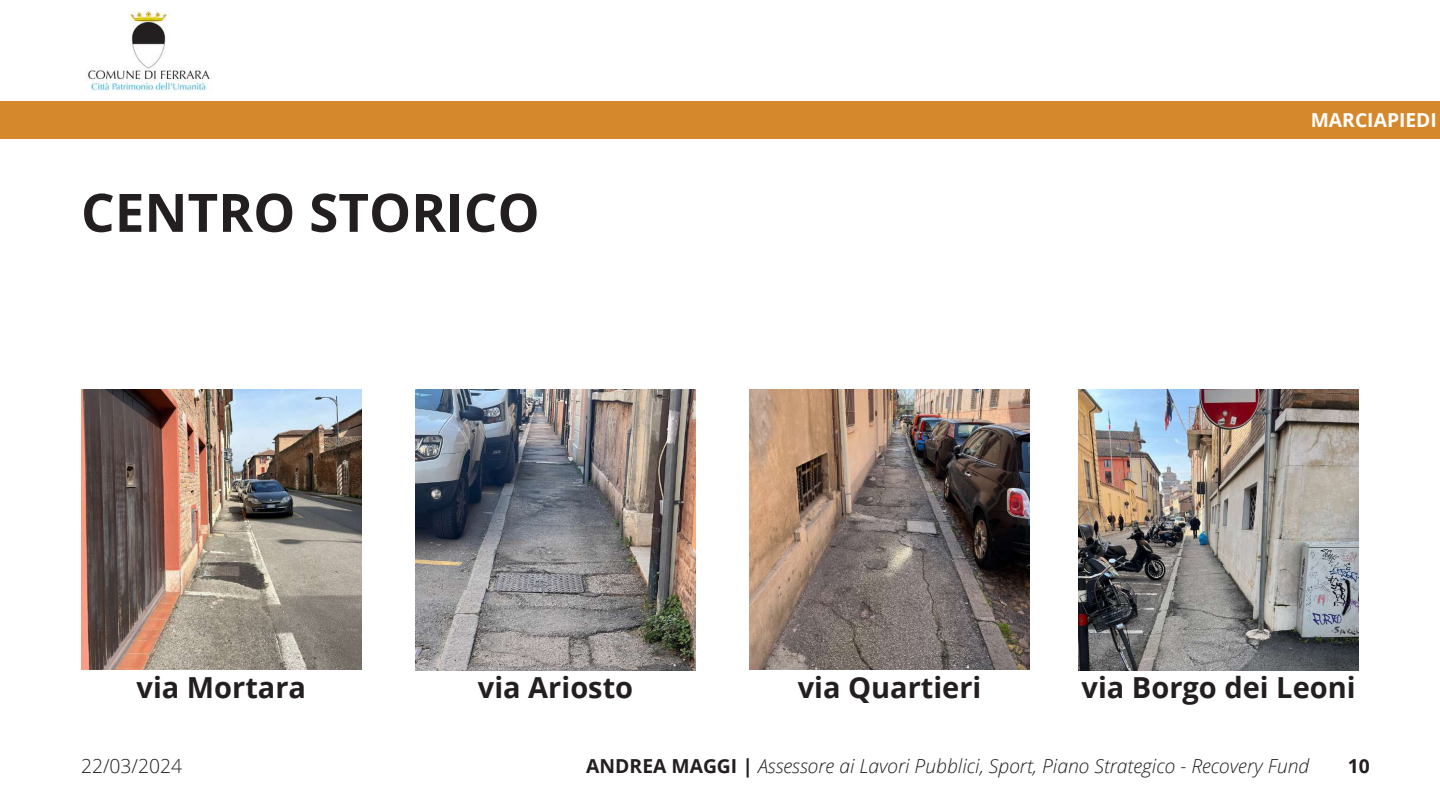
<style>
.page{position:relative;width:1440px;height:810px;background:#fff}
.page>*{position:absolute;margin:0;border:0;box-sizing:border-box;transform-origin:0 0}
.t1{font:700 53px "Open Sans";color:#231e20}
.t2{font:700 29px "Open Sans";color:#231e20}
.t3{font:italic 300 19.3px "Open Sans";color:#231e20}
.t4{font:700 19.3px "Open Sans";color:#fff}
.t5{font:300 19.3px "Open Sans";color:#231e20}
.t6{font:700 19.3px "Open Sans";color:#231e20}
.s1{font-weight:700;font-style:normal}
</style>
<div class="page">
<div style="left:0;top:101px;width:1440px;height:38px;background:#d6882c"></div>
<img style="left:81px;top:390px;width:281px;height:279px">
<img style="left:415px;top:390px;width:281px;height:281px">
<img style="left:749px;top:390px;width:281px;height:279px">
<img style="left:1078px;top:390px;width:281px;height:281px">
<img style="left:86px;top:11px;width:125px;height:82px">
<h1 class="t1" style="left:81px;top:175px;width:460px">CENTRO STORICO</h1>
<p class="t4" style="left:1311px;top:107px;width:128px">MARCIAPIEDI</p>
<h2 class="t2" style="left:137px;top:667px;width:171px">via Mortara</h2>
<h2 class="t2" style="left:478px;top:667px;width:157px">via Ariosto</h2>
<h2 class="t2" style="left:798px;top:667px;width:185px">via Quartieri</h2>
<h2 class="t2" style="left:1082px;top:667px;width:276px">via Borgo dei Leoni</h2>
<p class="t5" style="left:81px;top:753px;width:103px">22/03/2024</p>
<p class="t3" style="left:586px;top:753px;width:724px"><span class="s1">ANDREA MAGGI |</span> Assessore ai Lavori Pubblici, Sport, Piano Strategico - Recovery Fund</p>
<p class="t6" style="left:1348px;top:753px;width:24px">10</p>
</div>
